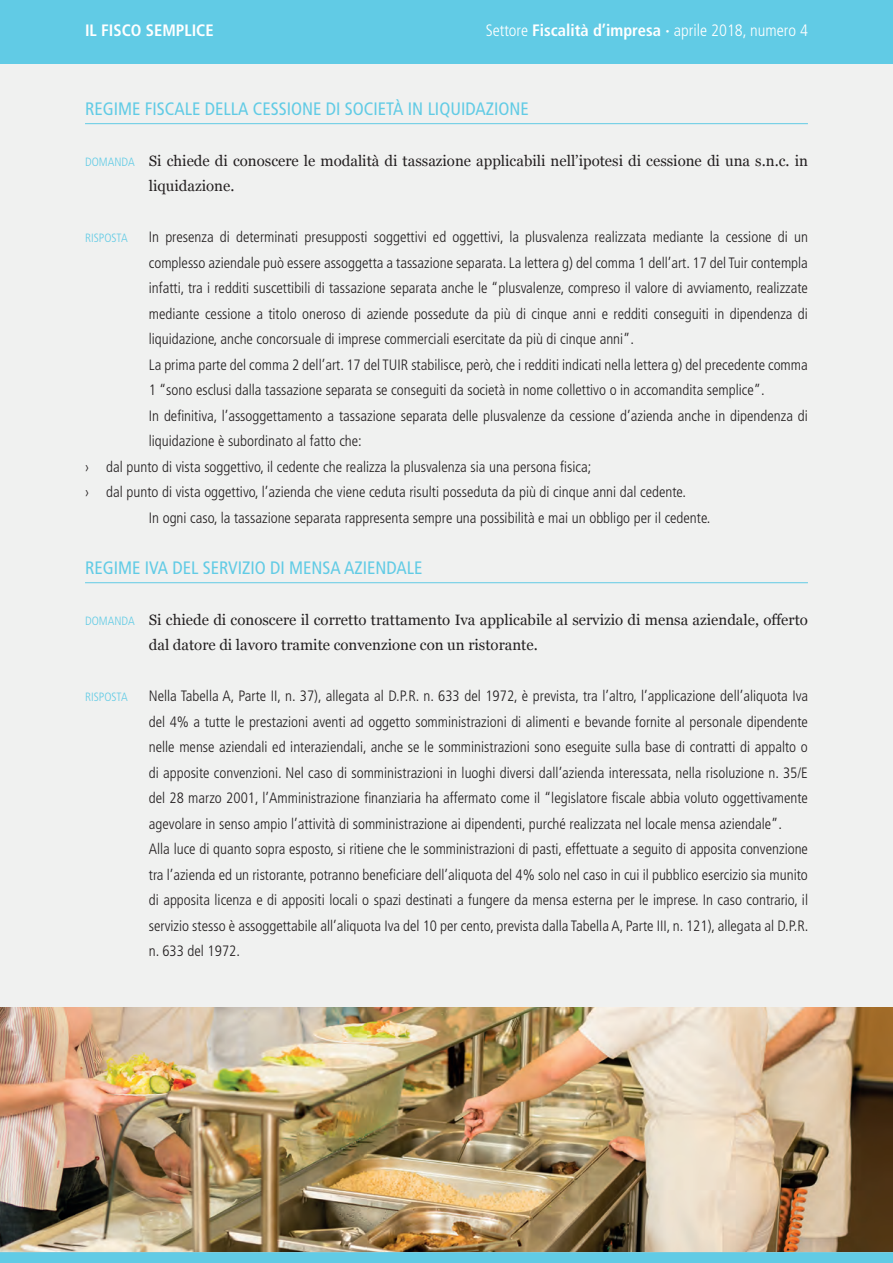
<style>
.page{position:relative;width:893px;height:1263px;background:#fff}
.page>*{position:absolute;margin:0;border:0;box-sizing:border-box;transform-origin:0 0}
.t1{font:condensed 18px "Frutiger LT Std";color:#61cbe5}
.t2{font:300 condensed 16.5px "Frutiger LT Std";color:#fff}
.t3{font:700 condensed 16.5px "Frutiger LT Std";color:#fff}
.t4{font:300 condensed 15px/25.5px "Frutiger LT Std";color:#231f20}
.t5{font:15px/25.5px "Georgia";color:#231f20}
.t6{font:300 condensed 12px "Frutiger LT Std";color:#61cbe5}
.s1{font-weight:700}
.s2{font-family:"Frutiger LT Std";font-weight:300;font-stretch:condensed;font-size:12px;color:#61cbe5}
</style>
<div class="page">
<div style="left:0;top:0;width:893px;height:64px;background:#61cbe5"></div>
<div style="left:0;top:1252px;width:893px;height:11px;background:#61cbe5"></div>
<div style="left:0;top:64px;width:893px;height:1188px;background:#f0f1f0"></div>
<hr style="left:85px;top:123px;width:723px;height:1px;background:#61cbe5">
<hr style="left:85px;top:582px;width:723px;height:1px;background:#61cbe5">
<img style="left:0;top:1007px;width:893px;height:245px">
<p class="t3" style="left:85px;top:20px;width:130px">IL FISCO SEMPLICE</p>
<p class="t2" style="left:486px;top:21px;width:324px">Settore <span class="s1">Fiscalità d’impresa ·</span> aprile 2018, numero 4</p>
<p class="t1" style="left:85px;top:98px;width:445px">REGIME FISCALE DELLA CESSIONE DI SOCIETÀ IN LIQUIDAZIONE</p>
<p class="t5" style="left:149px;top:147px;width:661px;text-indent:-64px"><span class="s2">DOMANDA</span> Si chiede di conoscere le modalità di tassazione applicabili nell’ipotesi di cessione di una s.n.c. in liquidazione.</p>
<p class="t6" style="left:85px;top:231px;width:44px">RISPOSTA</p>
<p class="t4" style="left:149px;top:225px;width:661px">In presenza di determinati presupposti soggettivi ed oggettivi, la plusvalenza realizzata mediante la cessione di un</p>
<p class="t4" style="left:149px;top:250px;width:661px">complesso aziendale può essere assoggetta a tassazione separata. La lettera g) del comma 1 dell’art. 17 del Tuir contempla</p>
<p class="t4" style="left:149px;top:276px;width:661px">infatti, tra i redditi suscettibili di tassazione separata anche le “plusvalenze, compreso il valore di avviamento, realizzate</p>
<p class="t4" style="left:149px;top:301px;width:661px">mediante cessione a titolo oneroso di aziende possedute da più di cinque anni e redditi conseguiti in dipendenza di</p>
<p class="t4" style="left:149px;top:327px;width:487px">liquidazione, anche concorsuale di imprese commerciali esercitate da più di cinque anni”.</p>
<p class="t4" style="left:149px;top:352px;width:660px">La prima parte del comma 2 dell’art. 17 del TUIR stabilisce, però, che i redditi indicati nella lettera g) del precedente comma</p>
<p class="t4" style="left:149px;top:378px;width:617px">1 “sono esclusi dalla tassazione separata se conseguiti da società in nome collettivo o in accomandita semplice”.</p>
<p class="t4" style="left:149px;top:403px;width:661px">In definitiva, l’assoggettamento a tassazione separata delle plusvalenze da cessione d’azienda anche in dipendenza di</p>
<p class="t4" style="left:149px;top:429px;width:215px">liquidazione è subordinato al fatto che:</p>
<p class="t4" style="left:85px;top:454px;width:508px">› dal punto di vista soggettivo, il cedente che realizza la plusvalenza sia una persona fisica;</p>
<p class="t4" style="left:85px;top:480px;width:602px">› dal punto di vista oggettivo, l’azienda che viene ceduta risulti posseduta da più di cinque anni dal cedente.</p>
<p class="t4" style="left:149px;top:505px;width:563px">In ogni caso, la tassazione separata rappresenta sempre una possibilità e mai un obbligo per il cedente.</p>
<p class="t1" style="left:85px;top:557px;width:339px">REGIME IVA DEL SERVIZIO DI MENSA AZIENDALE</p>
<p class="t5" style="left:149px;top:606px;width:661px;text-indent:-64px"><span class="s2">DOMANDA</span> Si chiede di conoscere il corretto trattamento Iva applicabile al servizio di mensa aziendale, offerto dal datore di lavoro tramite convenzione con un ristorante.</p>
<p class="t6" style="left:85px;top:690px;width:44px">RISPOSTA</p>
<p class="t4" style="left:149px;top:684px;width:661px">Nella Tabella A, Parte II, n. 37), allegata al D.P.R. n. 633 del 1972, è prevista, tra l’altro, l’applicazione dell’aliquota Iva del 4% a tutte le prestazioni aventi ad oggetto somministrazioni di alimenti e bevande fornite al personale dipendente nelle mense aziendali ed interaziendali, anche se le somministrazioni sono eseguite sulla base di contratti di appalto o di apposite convenzioni. Nel caso di somministrazioni in luoghi diversi dall’azienda interessata, nella risoluzione n. 35/E del 28 marzo 2001, l’Amministrazione finanziaria ha affermato come il “legislatore fiscale abbia voluto oggettivamente agevolare in senso ampio l’attività di somministrazione ai dipendenti, purché realizzata nel locale mensa aziendale”.<br>Alla luce di quanto sopra esposto, si ritiene che le somministrazioni di pasti, effettuate a seguito di apposita convenzione tra l’azienda ed un ristorante, potranno beneficiare dell’aliquota del 4% solo nel caso in cui il pubblico esercizio sia munito di apposita licenza e di appositi locali o spazi destinati a fungere da mensa esterna per le imprese. In caso contrario, il servizio stesso è assoggettabile all’aliquota Iva del 10 per cento, prevista dalla Tabella A, Parte III, n. 121), allegata al D.P.R. n. 633 del 1972.</p>
</div>
